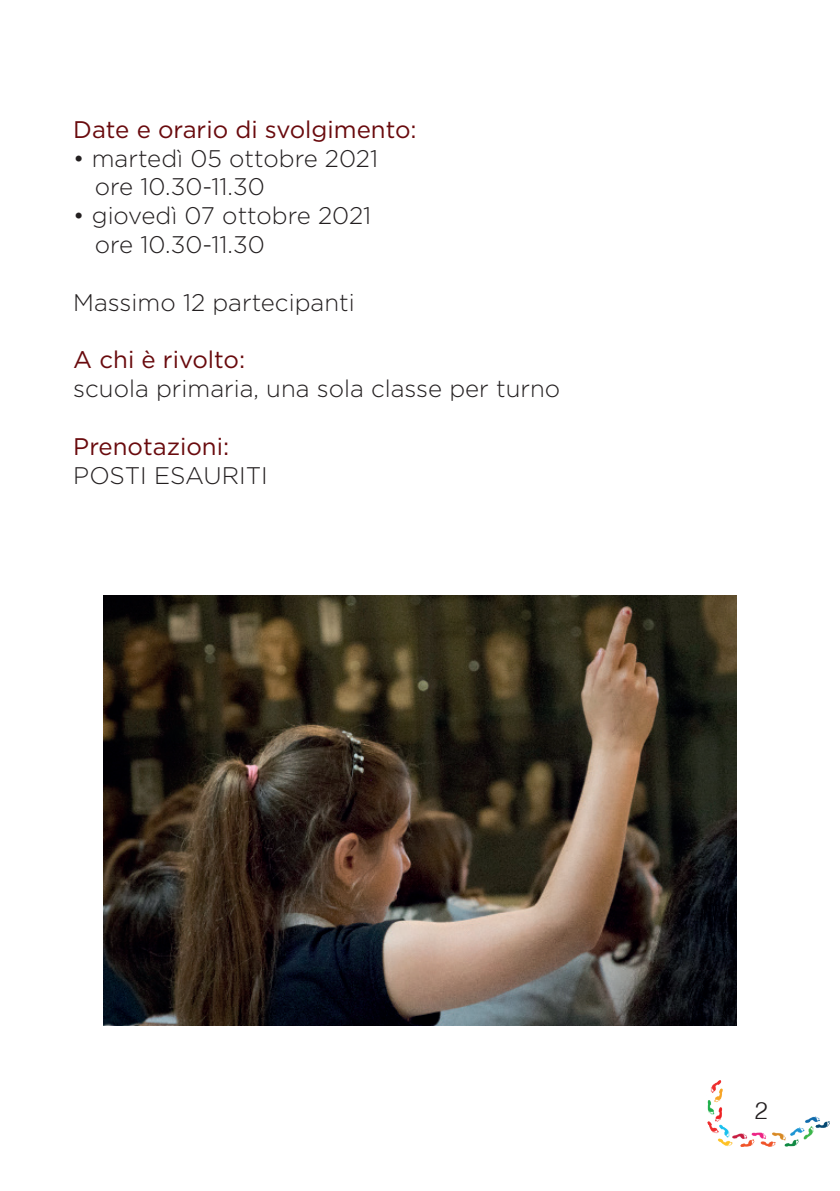
<style>
.page{position:relative;width:840px;height:1191px;background:#fff}
.page>*{position:absolute;margin:0;border:0;box-sizing:border-box;transform-origin:0 0}
.t1{font:300 24px/28.8px "Gotham";color:#231f20}
.t2{font:24px "Gotham";color:#690a0d}
.t3{font:300 24px "Helvetica";color:#231f20}
</style>
<div class="page">
<img style="left:707px;top:1081px;width:121px;height:65px">
<img style="left:103px;top:595px;width:633px;height:430px">
<p class="t2" style="left:73px;top:114px;width:345px">Date e orario di svolgimento:</p>
<p class="t1" style="left:95px;top:143px;width:284px;text-indent:-22px">• martedì 05 ottobre 2021 ore 10.30-11.30</p>
<p class="t1" style="left:95px;top:201px;width:277px;text-indent:-22px">• giovedì 07 ottobre 2021 ore 10.30-11.30</p>
<p class="t1" style="left:73px;top:287px;width:283px">Massimo 12 partecipanti</p>
<p class="t2" style="left:73px;top:344px;width:173px">A chi è rivolto:</p>
<p class="t1" style="left:73px;top:373px;width:488px">scuola primaria, una sola classe per turno</p>
<p class="t2" style="left:73px;top:431px;width:157px">Prenotazioni:</p>
<p class="t1" style="left:73px;top:460px;width:196px">POSTI ESAURITI</p>
<p class="t3" style="left:754px;top:1089px;width:15px">2</p>
</div>
